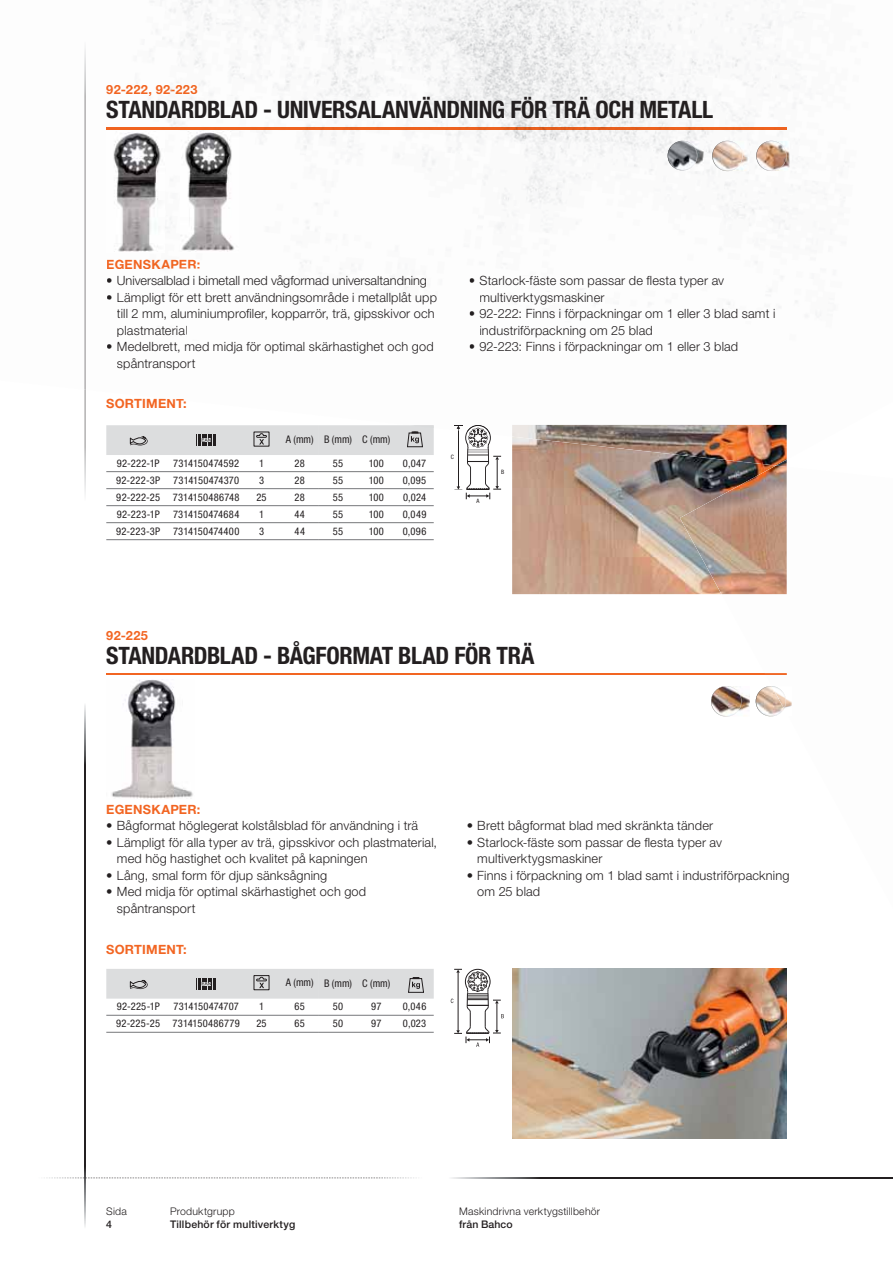
<style>
.page{position:relative;width:893px;height:1263px;background:#fff}
.page>*{position:absolute;margin:0;border:0;box-sizing:border-box;transform-origin:0 0}
.t1{font:700 condensed 24px "Helvetica Neue LT Std";letter-spacing:-.015em;color:#231f20}
.t2{font:300 12.75px/16.5px "Helvetica Neue LT Std";letter-spacing:.01em;color:#231f20}
.t3{font:700 12.75px "Helvetica Neue LT Std";letter-spacing:.02em;color:#f26522}
.t4{font:condensed 10.5px "Helvetica Neue LT Std";letter-spacing:.02em;color:#231f20}
.t5{font:300 10.5px "Helvetica Neue LT Std";letter-spacing:.02em;color:#231f20}
.t6{font:500 10.5px "Helvetica Neue LT Std";letter-spacing:.02em;color:#231f20}
.t7{font:condensed 6px "Helvetica Neue LT Std";color:#231f20}
.s1{color:#f06521}
</style>
<div class="page">
<img style="left:85px;top:705px;width:1px;height:522px">
<img style="left:85px;top:416px;width:1px;height:79px">
<hr style="left:106px;top:471px;width:213px;height:1px;background:#77787b">
<hr style="left:319px;top:471px;width:115px;height:1px;background:#77787b">
<hr style="left:106px;top:488px;width:213px;height:1px;background:#77787b">
<hr style="left:319px;top:488px;width:115px;height:1px;background:#77787b">
<hr style="left:106px;top:505px;width:213px;height:1px;background:#77787b">
<hr style="left:319px;top:505px;width:115px;height:1px;background:#77787b">
<hr style="left:106px;top:522px;width:213px;height:1px;background:#77787b">
<hr style="left:319px;top:522px;width:115px;height:1px;background:#77787b">
<hr style="left:106px;top:539px;width:213px;height:1px;background:#77787b">
<hr style="left:319px;top:539px;width:115px;height:1px;background:#77787b">
<hr style="left:106px;top:1015px;width:213px;height:1px;background:#77787b">
<hr style="left:319px;top:1015px;width:115px;height:1px;background:#77787b">
<hr style="left:106px;top:1032px;width:213px;height:1px;background:#77787b">
<hr style="left:319px;top:1032px;width:115px;height:1px;background:#77787b">
<hr style="left:106px;top:673px;width:681px;height:2px;background:#f26522">
<img style="left:111px;top:679px;width:82px;height:120px">
<img style="left:711px;top:687px;width:10px;height:14px">
<img style="left:711px;top:701px;width:10px;height:15px">
<svg style="left:451px;top:968px;width:53px;height:79px"></svg>
<img style="left:512px;top:969px;width:275px;height:169px">
<img style="left:512px;top:465px;width:168px;height:129px">
<svg style="left:106px;top:969px;width:328px;height:30px"></svg>
<svg style="left:106px;top:425px;width:212px;height:30px"></svg>
<img style="left:214px;top:1178px;width:200px;height:1px">
<img style="left:451px;top:1178px;width:442px;height:1px">
<img style="left:365px;top:0;width:365px;height:305px">
<img style="left:730px;top:0;width:118px;height:425px">
<img style="left:84px;top:0;width:281px;height:416px">
<img style="left:318px;top:321px;width:425px;height:136px">
<img style="left:106px;top:128px;width:681px;height:1px">
<img style="left:408px;top:425px;width:26px;height:3px">
<img style="left:106px;top:132px;width:59px;height:120px">
<img style="left:180px;top:132px;width:59px;height:120px">
<svg style="left:454px;top:425px;width:47px;height:74px"></svg>
<img style="left:467px;top:425px;width:23px;height:9px">
<img style="left:743px;top:141px;width:6px;height:30px">
<img style="left:712px;top:141px;width:31px;height:30px">
<img style="left:712px;top:156px;width:15px;height:15px">
<img style="left:786px;top:141px;width:4px;height:30px">
<img style="left:756px;top:141px;width:30px;height:30px">
<img style="left:756px;top:156px;width:15px;height:15px">
<img style="left:668px;top:170px;width:29px;height:1px">
<img style="left:668px;top:141px;width:29px;height:29px">
<img style="left:669px;top:162px;width:14px;height:9px">
<svg style="left:668px;top:141px;width:13px;height:15px"></svg>
<img style="left:512px;top:425px;width:275px;height:40px">
<img style="left:107px;top:85px;width:90px;height:11px">
<img style="left:107px;top:97px;width:606px;height:21px">
<svg style="left:168px;top:399px;width:18px;height:2px"></svg>
<img style="left:107px;top:259px;width:93px;height:10px">
<svg style="left:107px;top:278px;width:5px;height:5px"></svg>
<img style="left:118px;top:275px;width:308px;height:13px">
<svg style="left:107px;top:295px;width:5px;height:4px"></svg>
<img style="left:118px;top:291px;width:319px;height:13px">
<img style="left:117px;top:309px;width:248px;height:12px">
<img style="left:118px;top:325px;width:69px;height:12px">
<svg style="left:107px;top:344px;width:5px;height:5px"></svg>
<img style="left:118px;top:342px;width:316px;height:12px">
<img style="left:117px;top:357px;width:78px;height:13px">
<svg style="left:470px;top:278px;width:4px;height:5px"></svg>
<img style="left:480px;top:276px;width:244px;height:11px">
<img style="left:480px;top:292px;width:124px;height:12px">
<img style="left:560px;top:309px;width:215px;height:12px">
<img style="left:480px;top:325px;width:172px;height:12px">
<svg style="left:470px;top:344px;width:4px;height:5px"></svg>
<img style="left:480px;top:342px;width:257px;height:12px">
<img style="left:721px;top:594px;width:66px;height:123px">
<img style="left:765px;top:673px;width:22px;height:2px">
<img style="left:772px;top:686px;width:20px;height:30px">
<img style="left:772px;top:686px;width:14px;height:23px">
<img style="left:680px;top:465px;width:107px;height:129px">
<img style="left:787px;top:402px;width:61px;height:23px">
<svg style="left:776px;top:460px;width:11px;height:7px"></svg>
<p class="t3" style="left:106px;top:85px;width:93px">92-222, 92<span class="s1">-223</span></p>
<h1 class="t1" style="left:106px;top:96px;width:608px">STANDARDBLAD - UNIVERSALANVÄNDNING FÖR TRÄ OCH METALL</h1>
<p class="t3" style="left:106px;top:259px;width:96px">EGEN<span class="s1">SKAP</span>ER:</p>
<p class="t2" style="left:106px;top:274px;width:322px">• Universalblad i bimetall med vågformad universaltandning</p>
<p class="t2" style="left:117px;top:290px;width:322px;text-indent:-11px">• Lämpligt för ett brett användningsområde i metallplåt upp till 2 mm, aluminiumprofiler, kopparrör, trä, gipsskivor och plastmaterial</p>
<p class="t2" style="left:117px;top:340px;width:318px;text-indent:-11px">• Medelbrett, med midja för optimal skärhastighet och god spåntransport</p>
<p class="t3" style="left:106px;top:399px;width:82px">SORTIMENT:</p>
<p class="t4" style="left:286px;top:434px;width:106px">A (mm) B (mm) C (mm)</p>
<p class="t4" style="left:117px;top:457px;width:44px">92-222-1P</p>
<p class="t4" style="left:173px;top:457px;width:68px">7314150474592</p>
<p class="t4" style="left:259px;top:457px;width:7px">1</p>
<p class="t4" style="left:295px;top:457px;width:12px">28</p>
<p class="t4" style="left:333px;top:457px;width:12px">55</p>
<p class="t4" style="left:369px;top:457px;width:17px">100</p>
<p class="t4" style="left:403px;top:457px;width:25px">0,047</p>
<p class="t4" style="left:116px;top:474px;width:124px">92-222-3P 7314150474370</p>
<p class="t4" style="left:259px;top:474px;width:7px">3</p>
<p class="t4" style="left:295px;top:474px;width:12px">28</p>
<p class="t4" style="left:333px;top:474px;width:12px">55</p>
<p class="t4" style="left:369px;top:474px;width:17px">100</p>
<p class="t4" style="left:403px;top:474px;width:25px">0,095</p>
<p class="t4" style="left:116px;top:491px;width:125px">92-222-25 7314150486748</p>
<p class="t4" style="left:256px;top:491px;width:12px">25</p>
<p class="t4" style="left:295px;top:491px;width:12px">28</p>
<p class="t4" style="left:333px;top:491px;width:12px">55</p>
<p class="t4" style="left:369px;top:491px;width:17px">100</p>
<p class="t4" style="left:403px;top:491px;width:25px">0,024</p>
<p class="t4" style="left:117px;top:508px;width:45px">92-223-1P</p>
<p class="t4" style="left:173px;top:508px;width:68px">7314150474684</p>
<p class="t4" style="left:259px;top:508px;width:7px">1</p>
<p class="t4" style="left:295px;top:508px;width:12px">44</p>
<p class="t4" style="left:333px;top:508px;width:12px">55</p>
<p class="t4" style="left:369px;top:508px;width:17px">100</p>
<p class="t4" style="left:403px;top:508px;width:25px">0,049</p>
<p class="t4" style="left:116px;top:525px;width:125px">92-223-3P 7314150474400</p>
<p class="t4" style="left:259px;top:525px;width:7px">3</p>
<p class="t4" style="left:295px;top:525px;width:12px">44</p>
<p class="t4" style="left:333px;top:525px;width:12px">55</p>
<p class="t4" style="left:369px;top:525px;width:17px">100</p>
<p class="t4" style="left:403px;top:525px;width:25px">0,096</p>
<p class="t7" style="left:451px;top:453px;width:5px">C</p>
<p class="t2" style="left:479px;top:274px;width:246px;text-indent:-11px">• Starlock-fäste som passar de flesta typer av multiverktygsmaskiner</p>
<p class="t2" style="left:479px;top:307px;width:297px;text-indent:-11px">• 92-222: Finns i förpackningar om 1 eller 3 blad samt i industriförpackning om 25 blad</p>
<p class="t2" style="left:469px;top:340px;width:271px">• 92-223: Finns i förpackningar om 1 eller 3 blad</p>
<p class="t7" style="left:476px;top:497px;width:4px">A</p>
<p class="t7" style="left:501px;top:469px;width:5px">B</p>
<p class="t3" style="left:106px;top:631px;width:43px">92-225</p>
<h1 class="t1" style="left:106px;top:641px;width:430px">STANDARDBLAD - BÅGFORMAT BLAD FÖR TRÄ</h1>
<p class="t3" style="left:106px;top:805px;width:96px">EGENSKAPER:</p>
<p class="t2" style="left:106px;top:819px;width:313px">• Bågformat höglegerat kolstålsblad för användning i trä</p>
<p class="t2" style="left:117px;top:836px;width:322px;text-indent:-11px">• Lämpligt för alla typer av trä, gipsskivor och plastmaterial, med hög hastighet och kvalitet på kapningen</p>
<p class="t2" style="left:106px;top:869px;width:222px">• Lång, smal form för djup sänksågning</p>
<p class="t2" style="left:117px;top:885px;width:251px;text-indent:-11px">• Med midja för optimal skärhastighet och god spåntransport</p>
<p class="t3" style="left:106px;top:945px;width:82px">SORTIMENT:</p>
<p class="t4" style="left:286px;top:977px;width:106px">A (mm) B (mm) C (mm)</p>
<p class="t4" style="left:117px;top:1000px;width:45px">92-225-1P</p>
<p class="t4" style="left:173px;top:1000px;width:67px">7314150474707</p>
<p class="t4" style="left:259px;top:1000px;width:7px">1</p>
<p class="t4" style="left:295px;top:1000px;width:12px">65</p>
<p class="t4" style="left:333px;top:1000px;width:12px">50</p>
<p class="t4" style="left:371px;top:1000px;width:12px">97</p>
<p class="t4" style="left:403px;top:1000px;width:25px">0,046</p>
<p class="t4" style="left:116px;top:1017px;width:125px">92-225-25 7314150486779</p>
<p class="t4" style="left:256px;top:1017px;width:12px">25</p>
<p class="t4" style="left:295px;top:1017px;width:12px">65</p>
<p class="t4" style="left:333px;top:1017px;width:12px">50</p>
<p class="t4" style="left:371px;top:1017px;width:12px">97</p>
<p class="t4" style="left:403px;top:1017px;width:25px">0,023</p>
<p class="t2" style="left:467px;top:819px;width:248px">• Brett bågformat blad med skränkta tänder</p>
<p class="t2" style="left:477px;top:836px;width:246px;text-indent:-11px">• Starlock-fäste som passar de flesta typer av multiverktygsmaskiner</p>
<p class="t2" style="left:477px;top:869px;width:314px;text-indent:-11px">• Finns i förpackning om 1 blad samt i industriförpackning om 25 blad</p>
<p class="t5" style="left:106px;top:1208px;width:22px">Sida</p>
<p class="t6" style="left:106px;top:1218px;width:7px">4</p>
<p class="t5" style="left:170px;top:1208px;width:66px">Produktgrupp</p>
<p class="t6" style="left:170px;top:1218px;width:127px">Tillbehör för multiverktyg</p>
<p class="t5" style="left:459px;top:1208px;width:142px">Maskindrivna verktygstillbehör</p>
<p class="t6" style="left:459px;top:1218px;width:55px">från Bahco</p>
</div>
